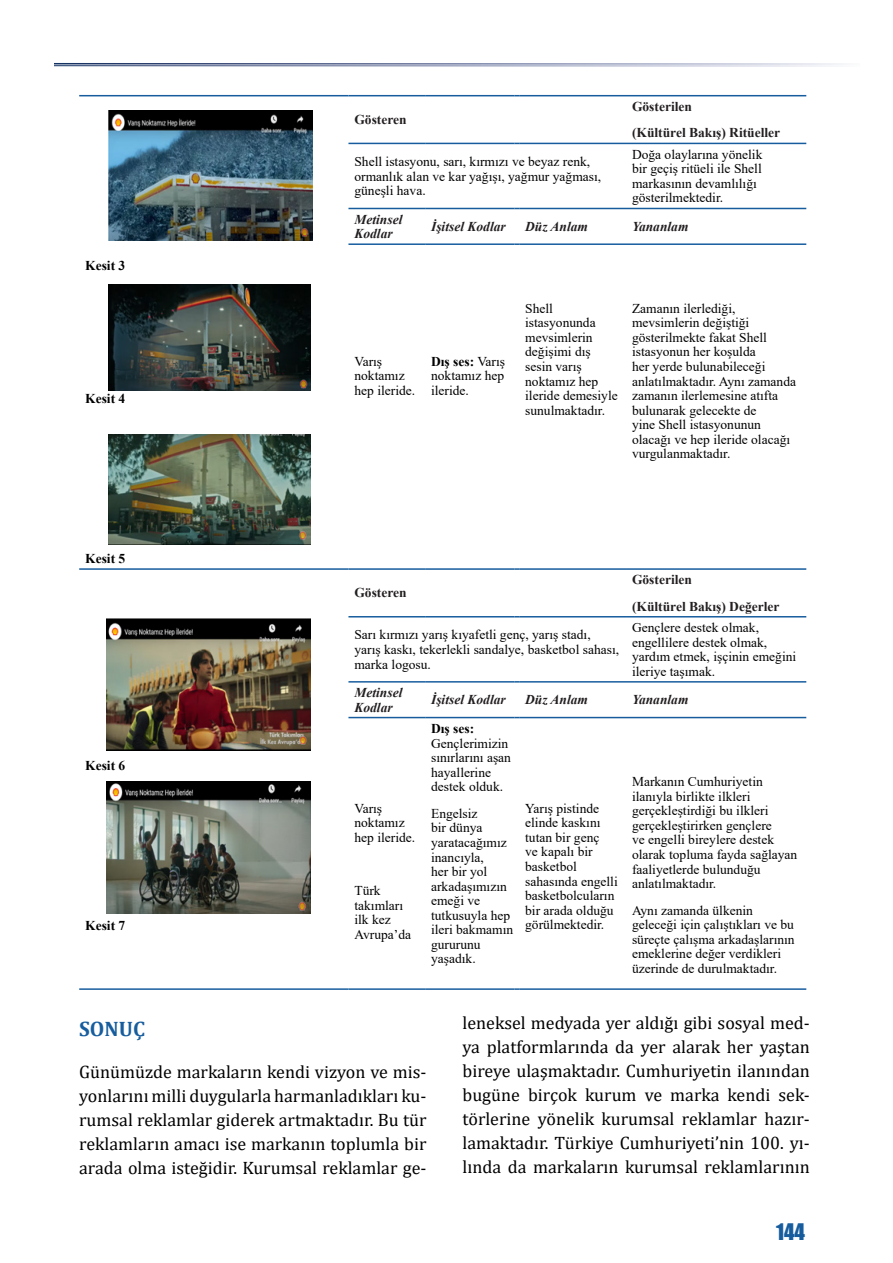
<style>
.page{position:relative;width:893px;height:1263px;background:#fff}
.page>*{position:absolute;margin:0;border:0;box-sizing:border-box;transform-origin:0 0}
.başlık_1{font:700 21px "Cambria";color:#175d9e}
.t1{font:21px "Impact";color:#175d9e}
.t2{font:18px/24px "Cambria";color:#000;text-align:justify}
.t3{font:13.5px/14.5px "Times New Roman";color:#000}
.t4{font:italic 700 13.5px/14.5px "Times New Roman";color:#231f20}
.t5{font:700 13.5px "Times New Roman";color:#231f20}
.t6{font:700 13.5px "Times New Roman";color:#000}
.s1{font-weight:700}
</style>
<div class="page">
<hr style="left:79px;top:95px;width:269px;height:1px;background:#175d9e">
<hr style="left:348px;top:95px;width:77px;height:1px;background:#175d9e">
<hr style="left:425px;top:95px;width:90px;height:1px;background:#175d9e">
<hr style="left:519px;top:95px;width:107px;height:1px;background:#175d9e">
<hr style="left:626px;top:95px;width:180px;height:1px;background:#175d9e">
<hr style="left:348px;top:143px;width:77px;height:1px;background:#175d9e">
<hr style="left:425px;top:143px;width:90px;height:1px;background:#175d9e">
<hr style="left:519px;top:143px;width:107px;height:1px;background:#175d9e">
<hr style="left:626px;top:143px;width:180px;height:1px;background:#175d9e">
<hr style="left:348px;top:208px;width:77px;height:1px;background:#175d9e">
<hr style="left:425px;top:208px;width:90px;height:1px;background:#175d9e">
<hr style="left:519px;top:208px;width:107px;height:1px;background:#175d9e">
<hr style="left:626px;top:208px;width:180px;height:1px;background:#175d9e">
<hr style="left:348px;top:243px;width:77px;height:2px;background:#175d9e">
<hr style="left:425px;top:243px;width:90px;height:2px;background:#175d9e">
<hr style="left:519px;top:243px;width:107px;height:2px;background:#175d9e">
<hr style="left:626px;top:243px;width:180px;height:2px;background:#175d9e">
<hr style="left:79px;top:568px;width:269px;height:2px;background:#175d9e">
<hr style="left:79px;top:988px;width:269px;height:2px;background:#175d9e">
<hr style="left:348px;top:568px;width:77px;height:2px;background:#175d9e">
<hr style="left:425px;top:568px;width:90px;height:2px;background:#175d9e">
<hr style="left:519px;top:568px;width:107px;height:2px;background:#175d9e">
<hr style="left:626px;top:568px;width:180px;height:2px;background:#175d9e">
<hr style="left:348px;top:616px;width:77px;height:1px;background:#175d9e">
<hr style="left:425px;top:616px;width:90px;height:1px;background:#175d9e">
<hr style="left:519px;top:616px;width:107px;height:1px;background:#175d9e">
<hr style="left:626px;top:616px;width:180px;height:1px;background:#175d9e">
<hr style="left:348px;top:681px;width:77px;height:2px;background:#175d9e">
<hr style="left:425px;top:681px;width:90px;height:2px;background:#175d9e">
<hr style="left:519px;top:681px;width:107px;height:2px;background:#175d9e">
<hr style="left:626px;top:681px;width:180px;height:2px;background:#175d9e">
<hr style="left:348px;top:717px;width:77px;height:1px;background:#175d9e">
<hr style="left:425px;top:717px;width:90px;height:1px;background:#175d9e">
<hr style="left:519px;top:717px;width:107px;height:1px;background:#175d9e">
<hr style="left:626px;top:717px;width:180px;height:1px;background:#175d9e">
<hr style="left:348px;top:988px;width:77px;height:2px;background:#175d9e">
<hr style="left:425px;top:988px;width:90px;height:2px;background:#175d9e">
<hr style="left:519px;top:988px;width:107px;height:2px;background:#175d9e">
<hr style="left:626px;top:988px;width:180px;height:2px;background:#175d9e">
<img style="left:107px;top:781px;width:204px;height:133px">
<img style="left:108px;top:434px;width:203px;height:110px">
<img style="left:107px;top:618px;width:204px;height:132px">
<img style="left:108px;top:285px;width:203px;height:106px">
<img style="left:108px;top:110px;width:204px;height:131px">
<p class="t5" style="left:354px;top:110px;width:54px">Gösteren</p>
<p class="t5" style="left:632px;top:97px;width:61px">Gösterilen</p>
<p class="t5" style="left:632px;top:123px;width:150px">(Kültürel Bakış) Ritüeller</p>
<p class="t6" style="left:85px;top:256px;width:42px">Kesit 3</p>
<p class="t6" style="left:85px;top:389px;width:42px">Kesit 4</p>
<p class="t6" style="left:85px;top:548px;width:42px">Kesit 5</p>
<p class="t6" style="left:85px;top:756px;width:42px">Kesit 6</p>
<p class="t6" style="left:85px;top:915px;width:42px">Kesit 7</p>
<p class="t3" style="left:354px;top:154px;width:248px">Shell istasyonu, sarı, kırmızı ve beyaz renk, ormanlık alan ve kar yağışı, yağmur yağması, güneşli hava.</p>
<p class="t3" style="left:632px;top:147px;width:132px">Doğa olaylarına yönelik bir geçiş ritüeli ile Shell markasının devamlılığı gösterilmektedir.</p>
<p class="t4" style="left:354px;top:211px;width:50px">Metinsel<br>Kodlar</p>
<p class="t4" style="left:431px;top:219px;width:76px">İşitsel Kodlar</p>
<p class="t4" style="left:525px;top:219px;width:64px">Düz Anlam</p>
<p class="t4" style="left:632px;top:219px;width:58px">Yananlam</p>
<p class="t3" style="left:354px;top:354px;width:62px">Varış noktamız hep ileride.</p>
<p class="t3" style="left:431px;top:353px;width:76px;text-align:justify"><span class="s1">Dış ses:</span> Varış noktamız hep ileride.</p>
<p class="t3" style="left:525px;top:300px;width:94px">Shell istasyonunda mevsimlerin değişimi dış sesin varış noktamız hep ileride demesiyle sunulmaktadır.</p>
<p class="t3" style="left:632px;top:300px;width:166px">Zamanın ilerlediği, mevsimlerin değiştiği gösterilmekte fakat Shell istasyonun her koşulda<br>her yerde bulunabileceği anlatılmaktadır. Aynı zamanda zamanın ilerlemesine atıfta bulunarak gelecekte de<br>yine Shell istasyonunun olacağı ve hep ileride olacağı vurgulanmaktadır.</p>
<p class="t5" style="left:354px;top:583px;width:54px">Gösteren</p>
<p class="t5" style="left:632px;top:570px;width:61px">Gösterilen</p>
<p class="t5" style="left:632px;top:596px;width:149px">(Kültürel Bakış) Değerler</p>
<p class="t3" style="left:354px;top:627px;width:266px">Sarı kırmızı yarış kıyafetli genç, yarış stadı, yarış kaskı, tekerlekli sandalye, basketbol sahası, marka logosu.</p>
<p class="t3" style="left:632px;top:620px;width:166px">Gençlere destek olmak, engellilere destek olmak, yardım etmek, işçinin emeğini ileriye taşımak.</p>
<p class="t4" style="left:354px;top:685px;width:50px">Metinsel<br>Kodlar</p>
<p class="t4" style="left:431px;top:692px;width:76px">İşitsel Kodlar</p>
<p class="t4" style="left:525px;top:692px;width:64px">Düz Anlam</p>
<p class="t4" style="left:632px;top:692px;width:58px">Yananlam</p>
<p class="t3" style="left:354px;top:800px;width:62px">Varış noktamız hep ileride.</p>
<p class="t3" style="left:354px;top:883px;width:58px">Türk takımları ilk kez<br>Avrupa’da</p>
<p class="t3" style="left:431px;top:721px;width:81px"><span class="s1">Dış ses:<br></span>Gençlerimizin sınırlarını aşan hayallerine destek olduk.</p>
<p class="t3" style="left:431px;top:805px;width:84px">Engelsiz<br>bir dünya yaratacağımız inancıyla,<br>her bir yol arkadaşımızın emeği ve tutkusuyla hep ileri bakmamın gururunu yaşadık.</p>
<p class="t3" style="left:525px;top:800px;width:94px">Yarış pistinde elinde kaskını tutan bir genç<br>ve kapalı bir basketbol sahasında engelli basketbolcuların bir arada olduğu görülmektedir.</p>
<p class="t3" style="left:632px;top:774px;width:167px">Markanın Cumhuriyetin ilanıyla birlikte ilkleri gerçekleştirdiği bu ilkleri gerçekleştirirken gençlere<br>ve engelli bireylere destek olarak topluma fayda sağlayan faaliyetlerde bulunduğu anlatılmaktadır.</p>
<p class="t3" style="left:632px;top:902px;width:164px">Aynı zamanda ülkenin geleceği için çalıştıkları ve bu süreçte çalışma arkadaşlarının emeklerine değer verdikleri üzerinde de durulmaktadır.</p>
<p class="başlık_1" style="left:79px;top:1014px;width:67px">SONUÇ</p>
<p class="t2" style="left:79px;top:1060px;width:349px">Günümüzde markaların kendi vizyon ve mis&shy;yonlarını milli duygularla harmanladıkları ku&shy;rumsal reklamlar giderek artmaktadır. Bu tür reklamların amacı ise markanın toplumla bir arada olma isteğidir. Kurumsal reklamlar ge-</p>
<p class="t2" style="left:462px;top:1011px;width:349px">leneksel medyada yer aldığı gibi sosyal med&shy;ya platformlarında da yer alarak her yaştan bireye ulaşmaktadır. Cumhuriyetin ilanından bugüne birçok kurum ve marka kendi sek&shy;törlerine yönelik kurumsal reklamlar hazır&shy;lamaktadır. Türkiye Cumhuriyeti’nin 100. yı&shy;lında da markaların kurumsal reklamlarının</p>
<h1 class="t1" style="left:776px;top:1215px;width:31px">144</h1>
</div>
